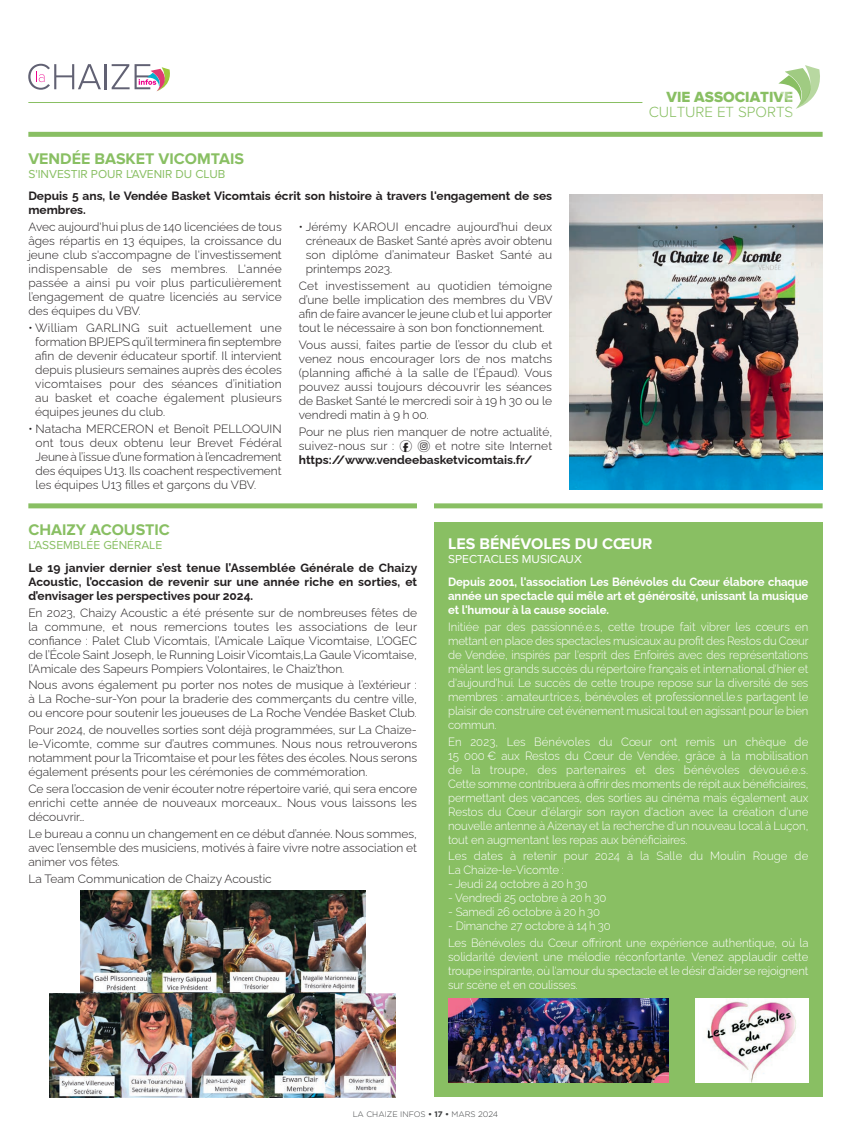
<style>
.page{position:relative;width:851px;height:1134px;background:#fff}
.page>*{position:absolute;margin:0;border:0;box-sizing:border-box;transform-origin:0 0}
.t1{font:700 16px "Proxima Nova";color:#89bf63}
.t2{font:700 16px "Proxima Nova";color:#fff}
.t3{font:300 15.3px "Proxima Nova A";color:#89bf63}
.t4{font:15.3px "Proxima Nova Extrabld";color:#89bf63}
.t5{font:300 12px/14px "Raleway";color:#231f20;text-align:justify}
.t6{font:300 12px/14px "Raleway";letter-spacing:-.01em;color:#fff;text-align:justify;scale:.95 1}
.t7{font:700 12px/14px "Raleway";color:#231f20}
.t8{font:700 12px/14px "Raleway";letter-spacing:-.01em;color:#fff;text-align:justify;scale:.95 1}
.t9{font:12px "Proxima Nova";color:#89bf63}
.t10{font:12px "Proxima Nova";color:#fff}
.t11{font:300 8px "Gotham";color:#3d3f40}
.s1{font-family:"typeecon";font-weight:400}
.s2{font-weight:700}
</style>
<div class="page">
<div style="left:28px;top:132px;width:794px;height:5px;background:#89bf63"></div>
<img style="left:569px;top:195px;width:253px;height:294px">
<div style="left:28px;top:503px;width:389px;height:5px;background:#89bf63"></div>
<img style="left:80px;top:890px;width:285px;height:104px">
<img style="left:50px;top:994px;width:345px;height:103px">
<div style="left:434px;top:503px;width:388px;height:5px;background:#89bf63"></div>
<div style="left:434px;top:522px;width:388px;height:575px;background:#89bf63"></div>
<img style="left:448px;top:998px;width:220px;height:85px">
<img style="left:695px;top:998px;width:113px;height:85px">
<hr style="left:28px;top:102px;width:614px;height:1px;background:#89bf63">
<svg style="left:778px;top:65px;width:42px;height:44px"></svg>
<hr style="left:104px;top:64px;width:3px;height:25px;background:#616173">
<svg style="left:28px;top:64px;width:73px;height:26px"></svg>
<svg style="left:112px;top:64px;width:58px;height:27px"></svg>
<h1 class="t1" style="left:28px;top:149px;width:217px">VENDÉE BASKET VICOMTAIS</h1>
<p class="t9" style="left:28px;top:167px;width:198px">S'INVESTIR POUR L'AVENIR DU CLUB</p>
<p class="t7" style="left:28px;top:188px;width:525px">Depuis 5 ans, le Vendée Basket Vicomtais écrit son histoire à travers l'engagement de ses membres.</p>
<p class="t5" style="left:28px;top:218px;width:255px">Avec aujourd'hui plus de 140 licenciées de tous âges répartis en 13 équipes, la croissance du jeune club s'accompagne de l'investissement indispensable de ses membres. L'année passée a ainsi pu voir plus particulièrement l’engagement de quatre licenciés au service des équipes du VBV.</p>
<p class="t5" style="left:35px;top:319px;width:248px;text-indent:-7px">• William GARLING suit actuellement une formation BPJEPS qu’il terminera fin septembre afin de devenir éducateur sportif. Il intervient depuis plusieurs semaines auprès des écoles vicomtaises pour des séances d’initiation au basket et coache également plusieurs équipes jeunes du club.</p>
<p class="t5" style="left:36px;top:420px;width:248px;text-indent:-7px">• Natacha MERCERON et Benoît PELLOQUIN ont tous deux obtenu leur Brevet Fédéral Jeune à l’issue d’une formation à l’encadrement des équipes U13. Ils coachent respectivement les équipes U13 filles et garçons du VBV.</p>
<p class="t5" style="left:306px;top:218px;width:248px;text-indent:-7px">• Jérémy KAROUI encadre aujourd’hui deux créneaux de Basket Santé après avoir obtenu son diplôme d’animateur Basket Santé au printemps 2023.</p>
<p class="t5" style="left:299px;top:277px;width:255px">Cet investissement au quotidien témoigne d’une belle implication des membres du VBV afin de faire avancer le jeune club et lui apporter tout le nécessaire à son bon fonctionnement.</p>
<p class="t5" style="left:299px;top:336px;width:255px">Vous aussi, faites partie de l’essor du club et venez nous encourager lors de nos matchs (planning affiché à la salle de l’Épaud). Vous pouvez aussi toujours découvrir les séances de Basket Santé le mercredi soir à 19 h 30 ou le vendredi matin à 9 h 00.</p>
<p class="t5" style="left:299px;top:423px;width:255px">Pour ne plus rien manquer de notre actualité, suivez-nous sur : <span class="s1">f i</span> et notre site Internet <span class="s2">https://www.vendeebasketvicomtais.fr/</span></p>
<p class="t4" style="left:666px;top:89px;width:128px">VIE ASSOCIATIVE</p>
<p class="t3" style="left:648px;top:103px;width:146px">CULTURE ET SPORTS</p>
<h1 class="t1" style="left:28px;top:521px;width:143px">CHAIZY ACOUSTIC</h1>
<p class="t9" style="left:28px;top:538px;width:135px">L’ASSEMBLÉE GÉNÉRALE</p>
<p class="t7" style="left:28px;top:559px;width:390px;text-align:justify">Le 19 janvier dernier s’est tenue l’Assemblée Générale de Chaizy Acoustic, l’occasion de revenir sur une année riche en sorties, et d’envisager les perspectives pour 2024.</p>
<p class="t5" style="left:28px;top:604px;width:390px">En 2023, Chaizy Acoustic a été présente sur de nombreuses fêtes de la commune, et nous remercions toutes les associations de leur confiance : Palet Club Vicomtais, l’Amicale Laïque Vicomtaise, L’OGEC de l’École Saint Joseph, le Running Loisir Vicomtais,La Gaule Vicomtaise, l’Amicale des Sapeurs Pompiers Volontaires, le Chaiz’thon.</p>
<p class="t5" style="left:28px;top:677px;width:390px">Nous avons également pu porter nos notes de musique à l’extérieur : à La Roche-sur-Yon pour la braderie des commerçants du centre ville, ou encore pour soutenir les joueuses de La Roche Vendée Basket Club.</p>
<p class="t5" style="left:28px;top:722px;width:390px">Pour 2024, de nouvelles sorties sont déjà programmées, sur La Chaize&shy;le-Vicomte, comme sur d’autres communes. Nous nous retrouverons notamment pour la Tricomtaise et pour les fêtes des écoles. Nous serons également présents pour les cérémonies de commémoration.</p>
<p class="t5" style="left:28px;top:780px;width:390px">Ce sera l’occasion de venir écouter notre répertoire varié, qui sera encore enrichi cette année de nouveaux morceaux… Nous vous laissons les découvrir…</p>
<p class="t5" style="left:28px;top:825px;width:390px">Le bureau a connu un changement en ce début d’année. Nous sommes, avec l’ensemble des musiciens, motivés à faire vivre notre association et animer vos fêtes.</p>
<p class="t5" style="left:28px;top:870px;width:245px">La Team Communication de Chaizy Acoustic</p>
<h1 class="t2" style="left:448px;top:535px;width:206px">LES BÉNÉVOLES DU CŒUR</h1>
<p class="t10" style="left:448px;top:552px;width:135px">SPECTACLES MUSICAUX</p>
<p class="t8" style="left:448px;top:573px;width:380px">Depuis 2001, l'association Les Bénévoles du Cœur élabore chaque année un spectacle qui mêle art et générosité, unissant la musique et l'humour à la cause sociale.</p>
<p class="t6" style="left:448px;top:618px;width:381px">Initiée par des passionné.e.s, cette troupe fait vibrer les cœurs en mettant en place des spectacles musicaux au profit des Restos du Cœur de Vendée, inspirés par l'esprit des Enfoirés avec des représentations mêlant les grands succès du répertoire français et international d'hier et d'aujourd'hui. Le succès de cette troupe repose sur la diversité de ses membres : amateur.trice.s, bénévoles et professionnel.le.s partagent le plaisir de construire cet événement musical tout en agissant pour le bien commun.</p>
<p class="t6" style="left:448px;top:733px;width:381px">En 2023, Les Bénévoles du Cœur ont remis un chèque de 15 000 € aux Restos du Cœur de Vendée, grâce à la mobilisation de la troupe, des partenaires et des bénévoles dévoué.e.s.<br>Cette somme contribuera à offrir des moments de répit aux bénéficiaires, permettant des vacances, des sorties au cinéma mais également aux Restos du Cœur d'élargir son rayon d'action avec la création d'une nouvelle antenne à Aizenay et la recherche d'un nouveau local à Luçon, tout en augmentant les repas aux bénéficiaires.</p>
<p class="t6" style="left:448px;top:848px;width:380px">Les dates à retenir pour 2024 à la Salle du Moulin Rouge de<br>La Chaize-le-Vicomte :</p>
<p class="t6" style="left:448px;top:876px;width:148px">- Jeudi 24 octobre à 20 h 30</p>
<p class="t6" style="left:448px;top:890px;width:168px">- Vendredi 25 octobre à 20 h 30</p>
<p class="t6" style="left:448px;top:904px;width:161px">- Samedi 26 octobre à 20 h 30</p>
<p class="t6" style="left:448px;top:916px;width:381px;line-height:16.8px">- Dimanche 27 octobre à 14 h 30<br>Les Bénévoles du Cœur offriront une expérience authentique, où la</p>
<p class="t6" style="left:448px;top:949px;width:380px">solidarité devient une mélodie réconfortante. Venez applaudir cette troupe inspirante, où l'amour du spectacle et le désir d'aider se rejoignent sur scène et en coulisses.</p>
<p class="t11" style="left:352px;top:1110px;width:147px">LA CHAIZE INFOS <span class="s2">• 17 •</span> MARS 2024</p>
</div>
